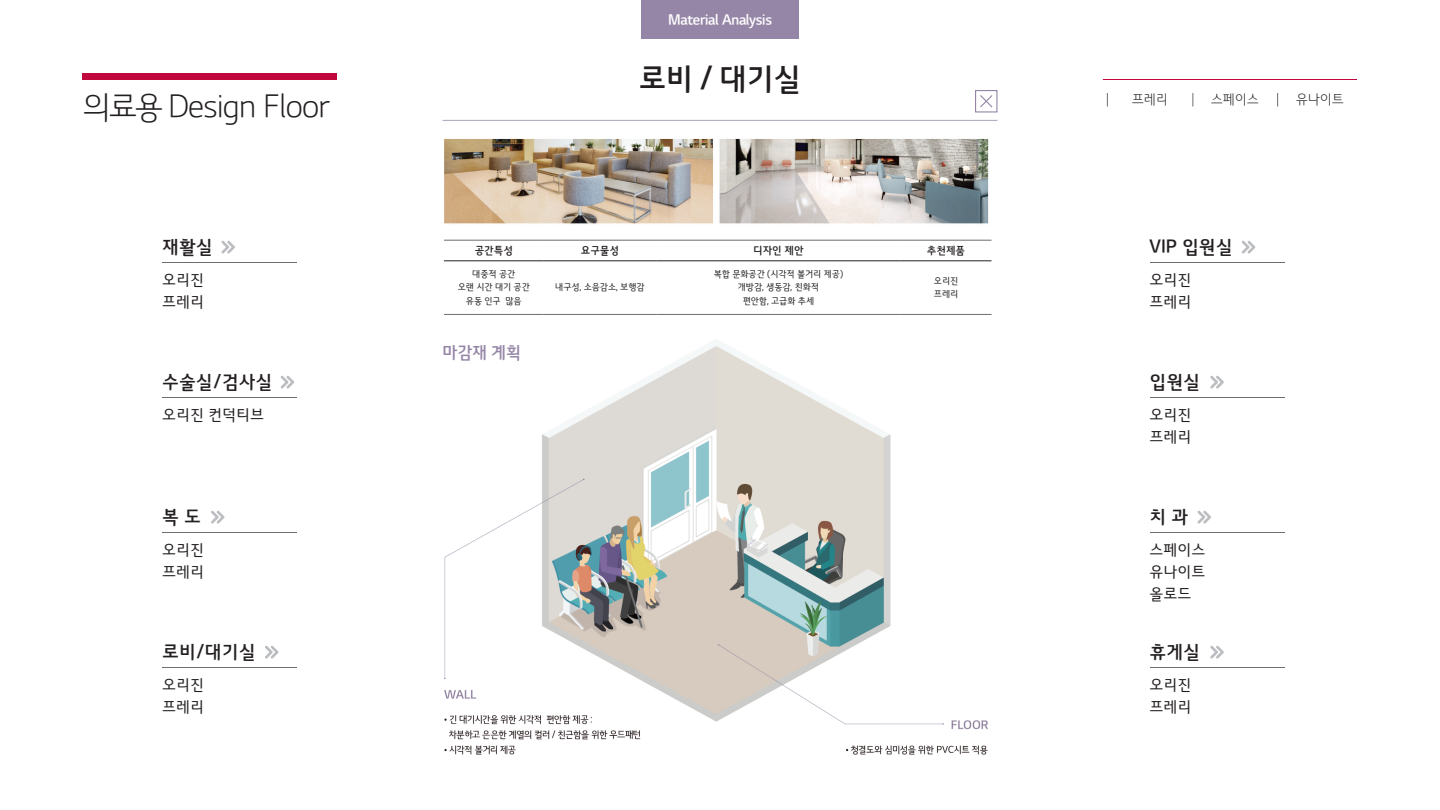
<style>
.page{position:relative;width:1440px;height:810px;background:#fff}
.page>*{position:absolute;margin:0;border:0;box-sizing:border-box;transform-origin:0 0}
.t1{font:31.5px "LG Sm Haotf TL";letter-spacing:-.02em;color:#231f20}
.t2{font:30px "LG Sm Haotf TSB";color:#231f20}
.t3{font:18px "LG Sm Haotf TSB";color:#231f20}
.t4{font:16.5px "LG Sm Haotf TSB";color:#9586a7}
.t5{font:15px/22.3px "LG Sm Haotf TR";color:#231f20}
.t6{font:14.25px "LG Sm Haotf TSB";letter-spacing:-.02em;color:#fff}
.t7{font:13.5px "LG Sm Haotf TL";letter-spacing:-.02em;color:#231f20}
.t8{font:10.5px "LG Sm Haotf TSB";letter-spacing:-.01em;color:#231f20}
.t9{font:9px/13.5px "LG Sm Haotf TR";letter-spacing:-.01em;color:#231f20;text-align:center}
</style>
<div class="page">
<svg style="left:1107px;top:93px;width:1px;height:13px"></svg>
<svg style="left:1192px;top:93px;width:1px;height:13px"></svg>
<svg style="left:1277px;top:93px;width:1px;height:13px"></svg>
<hr style="left:82px;top:79px;width:1276px;height:1px;background:#c0073e">
<div style="left:82px;top:74px;width:293px;height:6px;background:#c0073e"></div>
<hr style="left:162px;top:262px;width:135px;height:1px;background:#6c6d70">
<hr style="left:162px;top:398px;width:135px;height:1px;background:#6c6d70">
<hr style="left:162px;top:532px;width:135px;height:1px;background:#6c6d70">
<hr style="left:162px;top:668px;width:135px;height:1px;background:#6c6d70">
<hr style="left:1150px;top:262px;width:135px;height:1px;background:#6c6d70">
<hr style="left:1150px;top:398px;width:135px;height:1px;background:#6c6d70">
<hr style="left:1150px;top:532px;width:135px;height:1px;background:#6c6d70">
<hr style="left:1150px;top:668px;width:135px;height:1px;background:#6c6d70">
<svg style="left:221px;top:241px;width:14px;height:13px"></svg>
<svg style="left:281px;top:376px;width:13px;height:13px"></svg>
<svg style="left:211px;top:511px;width:13px;height:13px"></svg>
<svg style="left:265px;top:646px;width:13px;height:13px"></svg>
<svg style="left:1242px;top:241px;width:13px;height:13px"></svg>
<svg style="left:1210px;top:376px;width:14px;height:13px"></svg>
<svg style="left:1197px;top:511px;width:14px;height:13px"></svg>
<svg style="left:1210px;top:646px;width:14px;height:13px"></svg>
<img style="left:338px;top:74px;width:764px;height:187px">
<img style="left:442px;top:139px;width:556px;height:93px">
<img style="left:444px;top:346px;width:544px;height:409px">
<div style="left:641px;top:0;width:158px;height:39px;background:#9586a7"></div>
<hr style="left:442px;top:120px;width:556px;height:1px;background:#afa3bc">
<div style="left:975px;top:90px;width:23px;height:22px;border:1px solid #9586a7"></div>
<svg style="left:979px;top:94px;width:15px;height:15px"></svg>
<svg style="left:544px;top:241px;width:1px;height:20px"></svg>
<svg style="left:656px;top:241px;width:1px;height:20px"></svg>
<hr style="left:444px;top:261px;width:100px;height:1px;background:#231f20">
<hr style="left:544px;top:261px;width:112px;height:1px;background:#231f20">
<hr style="left:656px;top:261px;width:245px;height:1px;background:#231f20">
<hr style="left:901px;top:261px;width:91px;height:1px;background:#231f20">
<hr style="left:444px;top:240px;width:100px;height:1px;background:#6c6d70">
<hr style="left:544px;top:240px;width:112px;height:1px;background:#6c6d70">
<hr style="left:656px;top:240px;width:245px;height:1px;background:#6c6d70">
<hr style="left:901px;top:240px;width:91px;height:1px;background:#6c6d70">
<hr style="left:444px;top:314px;width:100px;height:1px;background:#6c6d70">
<hr style="left:544px;top:314px;width:112px;height:1px;background:#6c6d70">
<hr style="left:656px;top:314px;width:245px;height:1px;background:#6c6d70">
<hr style="left:901px;top:314px;width:91px;height:1px;background:#6c6d70">
<h3 class="t6" style="left:668px;top:13px;width:105px">Material Analysis</h3>
<h2 class="t2" style="left:639px;top:63px;width:164px">로비 / 대기실</h2>
<h1 class="t1" style="left:82px;top:91px;width:313px">의료용 Design Floor Plan</h1>
<h3 class="t7" style="left:1132px;top:92px;width:38px">프레리</h3>
<h3 class="t7" style="left:1211px;top:92px;width:50px">스페이스</h3>
<h3 class="t7" style="left:1296px;top:92px;width:50px">유나이트</h3>
<h3 class="t3" style="left:162px;top:238px;width:52px">재활실</h3>
<h3 class="t3" style="left:1150px;top:238px;width:85px">VIP 입원실</h3>
<p class="t8" style="left:475px;top:245px;width:40px">공간특성</p>
<p class="t8" style="left:581px;top:245px;width:40px">요구물성</p>
<p class="t8" style="left:753px;top:245px;width:52px">디자인 제안</p>
<p class="t8" style="left:927px;top:245px;width:40px">추천제품</p>
<p class="t9" style="left:458px;top:267px;width:74px">대중적 공간<br>오랜 시간 대기 공간 유동 인구 많음</p>
<p class="t9" style="left:714px;top:267px;width:131px">복합 문화공간 (시각적 볼거리 제공) 개방감, 생동감, 친화적<br>편안함, 고급화 추세</p>
<p class="t9" style="left:934px;top:274px;width:26px;text-align:left">오리진 프레리</p>
<h3 class="t5" style="left:162px;top:269px;width:43px">오리진 프레리</h3>
<h3 class="t5" style="left:1150px;top:269px;width:43px">오리진 프레리</h3>
<p class="t9" style="left:555px;top:281px;width:91px">내구성, 소음감소, 보행감</p>
<h3 class="t4" style="left:442px;top:344px;width:80px">마감재 계획</h3>
<h3 class="t3" style="left:162px;top:373px;width:112px">수술실/검사실</h3>
<h3 class="t3" style="left:1150px;top:373px;width:52px">입원실</h3>
<h3 class="t5" style="left:162px;top:404px;width:103px">오리진 컨덕티브</h3>
<h3 class="t5" style="left:1150px;top:404px;width:43px">오리진 프레리</h3>
<h3 class="t3" style="left:162px;top:508px;width:40px">복 도</h3>
<h3 class="t3" style="left:1150px;top:508px;width:40px">치 과</h3>
<h3 class="t5" style="left:162px;top:539px;width:43px">오리진 프레리</h3>
<h3 class="t5" style="left:1150px;top:539px;width:57px;text-align:justify">스페이스 유나이트 올로드</h3>
<h3 class="t3" style="left:162px;top:643px;width:95px">로비/대기실</h3>
<h3 class="t3" style="left:1150px;top:643px;width:52px">휴게실</h3>
<h3 class="t5" style="left:162px;top:674px;width:43px">오리진 프레리</h3>
<h3 class="t5" style="left:1150px;top:674px;width:43px">오리진 프레리</h3>
</div>
